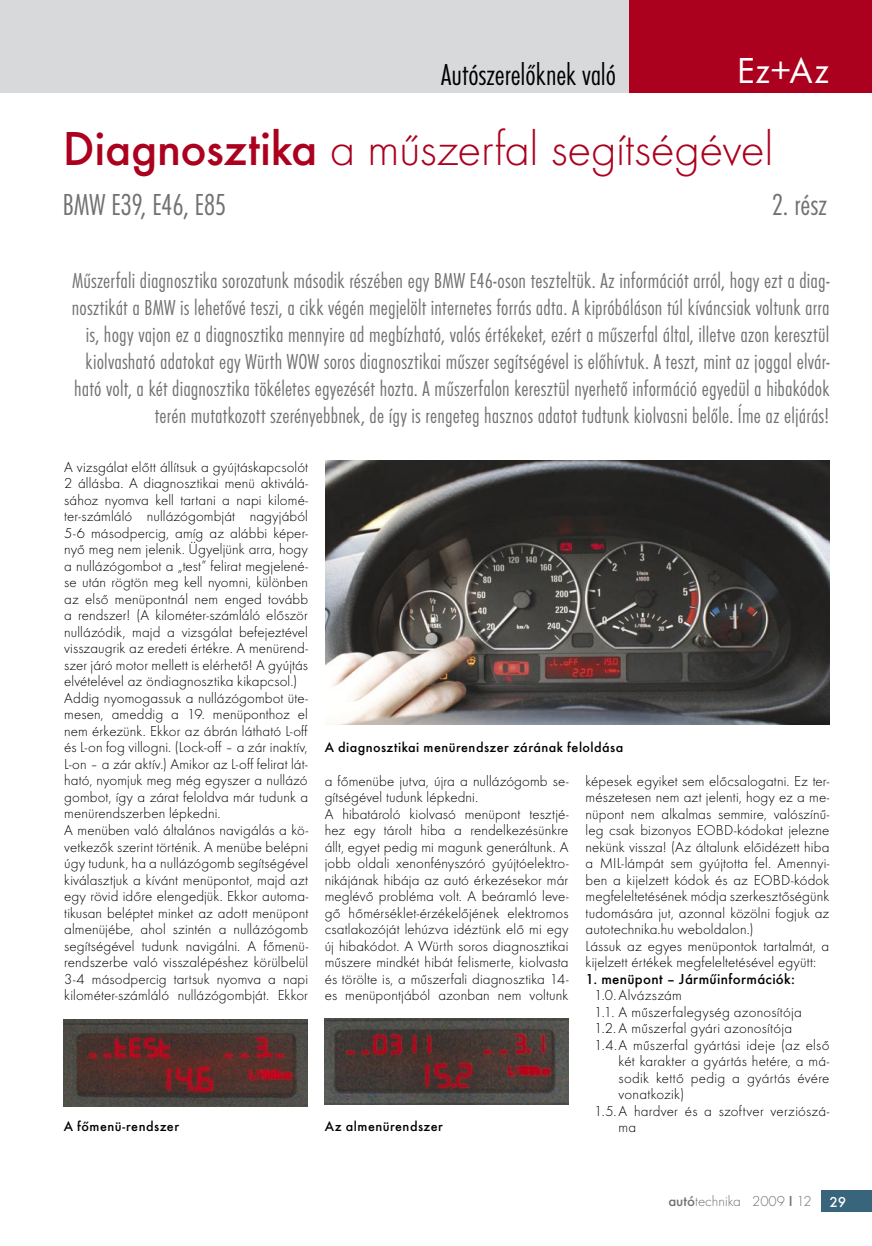
<style>
.page{position:relative;width:872px;height:1246px;background:#fff}
.page>*{position:absolute;margin:0;border:0;box-sizing:border-box;transform-origin:0 0}
.cim{font:300 49.5px "Futura TOT";letter-spacing:-.01em;color:#ab011e}
.alcim{font:37.5px "Futura TOT Boo";color:#fff}
.Felcim1{font:31.5px "Futura TOT Lig Con";letter-spacing:-.01em;color:#707172}
.felcim{font:31.5px "Futura TOT Lig Con";letter-spacing:-.005em;color:#000}
.lead{font:22.5px/27px "Futura TOT Lig Con";letter-spacing:.005em;color:#707172;text-align:right}
.szöveg{font:300 15px/16.5px "Futura TOT";letter-spacing:.005em;color:#000;text-align:justify}
.szöveg-2{font:500 15px "Futura TOT";letter-spacing:.02em;color:#000}
.t1{font:300 15px "Futura TOT";color:#707172}
.t2{font:500 15px "Futura TOT";color:#fff}
.kepalairas{font:500 14.25px "Futura TOT";letter-spacing:.03em;color:#000}
.s1{font-weight:500}
</style>
<div class="page">
<div style="left:821px;top:1191px;width:51px;height:21px;background:#38647c"></div>
<img style="left:325px;top:461px;width:504px;height:263px">
<img style="left:325px;top:1018px;width:243px;height:86px">
<div style="left:0;top:0;width:872px;height:92px;background:#d8d9da"></div>
<div style="left:629px;top:0;width:243px;height:93px;background:#ab011e"></div>
<img style="left:64px;top:1019px;width:244px;height:87px">
<p class="felcim" style="left:441px;top:56px;width:176px">Autószerelőknek való</p>
<p class="alcim" style="left:736px;top:49px;width:94px">Ez+Az</p>
<p class="cim" style="left:63px;top:120px;width:712px"><span class="s1">Diagnosztika</span> a műszerfal segítségével</p>
<p class="Felcim1" style="left:63px;top:187px;width:165px">BMW E39, E46, E85</p>
<p class="Felcim1" style="left:772px;top:186px;width:57px">2. rész</p>
<p class="lead" style="left:72px;top:267px;width:759px">Műszerfali diagnosztika sorozatunk második részében egy BMW E46-oson teszteltük. Az információt arról, hogy ezt a diag&shy;nosztikát a BMW is lehetővé teszi, a cikk végén megjelölt internetes forrás adta. A kipróbáláson túl kíváncsiak voltunk arra is, hogy vajon ez a diagnosztika mennyire ad megbízható, valós értékeket, ezért a műszerfal által, illetve azon keresztül kiolvasható adatokat egy Würth WOW soros diagnosztikai műszer segítségével is előhívtuk. A teszt, mint az joggal elvár&shy;ható volt, a két diagnosztika tökéletes egyezését hozta. A műszerfalon keresztül nyerhető információ egyedül a hibakódok terén mutatkozott szerényebbnek, de így is rengeteg hasznos adatot tudtunk kiolvasni belőle. Íme az eljárás!</p>
<p class="szöveg" style="left:64px;top:459px;width:245px">A vizsgálat előtt állítsuk a gyújtáskapcsolót 2 állásba. A diagnosztikai menü aktiválá&shy;sához nyomva kell tartani a napi kilomé&shy;ter-számláló nullázógombját nagyjából 5-6 másodpercig, amíg az alábbi képer&shy;nyő meg nem jelenik. Ügyeljünk arra, hogy a nullázógombot a „test” felirat megjelené&shy;se után rögtön meg kell nyomni, különben az első menüpontnál nem enged tovább a rendszer! (A kilométer-számláló először nullázódik, majd a vizsgálat befejeztével visszaugrik az eredeti értékre. A menürend&shy;szer járó motor mellett is elérhető! A gyújtás elvételével az öndiagnosztika kikapcsol.)</p>
<p class="szöveg" style="left:64px;top:690px;width:245px">Addig nyomogassuk a nullázógombot üte&shy;mesen, ameddig a 19. menüponthoz el nem érkezünk. Ekkor az ábrán látható L-off és L-on fog villogni. (Lock-off – a zár inaktív, L-on – a zár aktív.) Amikor az L-off felirat lát&shy;ható, nyomjuk meg még egyszer a nullázó gombot, így a zárat feloldva már tudunk a menürendszerben lépkedni.</p>
<p class="szöveg" style="left:64px;top:822px;width:245px">A menüben való általános navigálás a kö&shy;vetkezők szerint történik. A menübe belépni úgy tudunk, ha a nullázógomb segítségével kiválasztjuk a kívánt menüpontot, majd azt egy rövid időre elengedjük. Ekkor automa&shy;tikusan beléptet minket az adott menüpont almenüjébe, ahol szintén a nullázógomb segítségével tudunk navigálni. A főmenü&shy;rendszerbe való visszalépéshez körülbelül 3-4 másodpercig tartsuk nyomva a napi kilométer-számláló nullázógombját. Ekkor</p>
<p class="kepalairas" style="left:325px;top:739px;width:300px">A diagnosztikai menürendszer zárának feloldása</p>
<p class="szöveg" style="left:325px;top:773px;width:245px">a főmenübe jutva, újra a nullázógomb se&shy;gítségével tudunk lépkedni.</p>
<p class="szöveg" style="left:325px;top:806px;width:245px">A hibatároló kiolvasó menüpont tesztjé&shy;hez egy tárolt hiba a rendelkezésünkre állt, egyet pedig mi magunk generáltunk. A jobb oldali xenonfényszóró gyújtóelektro&shy;nikájának hibája az autó érkezésekor már meglévő probléma volt. A beáramló leve&shy;gő hőmérséklet-érzékelőjének elektromos csatlakozóját lehúzva idéztünk elő mi egy új hibakódot. A Würth soros diagnosztikai műszere mindkét hibát felismerte, kiolvasta és törölte is, a műszerfali diagnosztika 14- es menüpontjából azonban nem voltunk</p>
<p class="szöveg" style="left:585px;top:773px;width:245px">képesek egyiket sem előcsalogatni. Ez ter&shy;mészetesen nem azt jelenti, hogy ez a me&shy;nüpont nem alkalmas semmire, valószínű&shy;leg csak bizonyos EOBD-kódokat jelezne nekünk vissza! (Az általunk előidézett hiba a MIL-lámpát sem gyújtotta fel. Amennyi&shy;ben a kijelzett kódok és az EOBD-kódok megfeleltetésének módja szerkesztőségünk tudomására jut, azonnal közölni fogjuk az autotechnika.hu weboldalon.)</p>
<p class="szöveg" style="left:585px;top:938px;width:245px">Lássuk az egyes menüpontok tartalmát, a kijelzett értékek megfeleltetésével együtt:</p>
<p class="szöveg-2" style="left:585px;top:970px;width:211px">1. menüpont – Járműinformációk:</p>
<p class="szöveg" style="left:594px;top:987px;width:89px">1.0.Alvázszám</p>
<p class="szöveg" style="left:594px;top:1004px;width:209px">1.1. A műszerfalegység azonosítója</p>
<p class="szöveg" style="left:594px;top:1020px;width:199px">1.2. A műszerfal gyári azonosítója</p>
<p class="szöveg" style="left:618px;top:1037px;width:212px;text-indent:-24px">1.4.A műszerfal gyártási ideje (az első két karakter a gyártás hetére, a má&shy;sodik kettő pedig a gyártás évére vonatkozik)</p>
<p class="szöveg" style="left:618px;top:1103px;width:212px;text-indent:-24px">1.5.A hardver és a szoftver verziószá&shy;ma</p>
<p class="kepalairas" style="left:64px;top:1117px;width:117px">A főmenü-rendszer</p>
<p class="kepalairas" style="left:325px;top:1117px;width:120px">Az almenürendszer</p>
<p class="t1" style="left:668px;top:1193px;width:145px"><span class="s1">autó</span>technika 2009 <span class="s1">I</span> 12</p>
<p class="t2" style="left:829px;top:1193px;width:19px">29</p>
</div>
